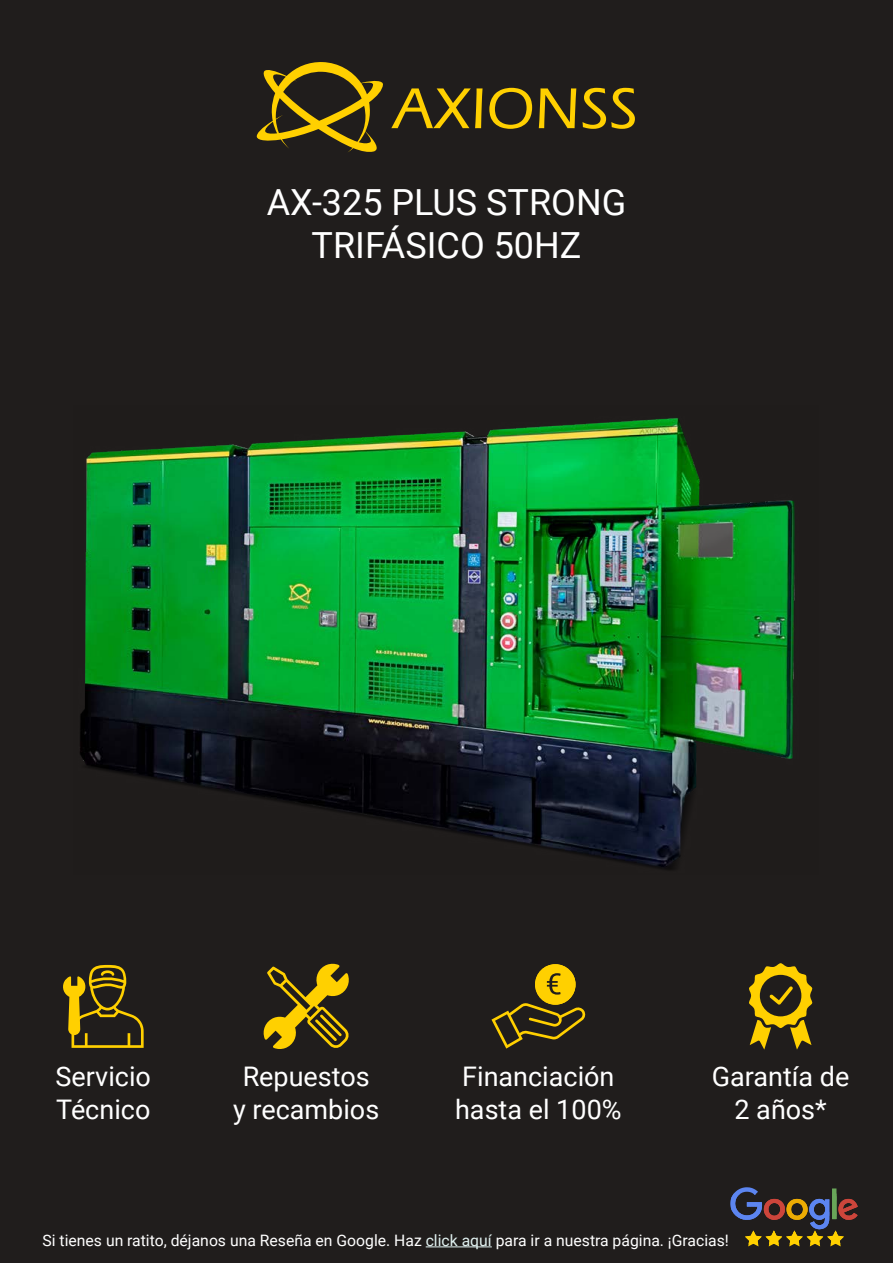
<style>
.page{position:relative;width:893px;height:1263px;background:#201d1c}
.page>*{position:absolute;margin:0;border:0;box-sizing:border-box;transform-origin:0 0}
.t1{font:36px/43.2px "Roboto";color:#fff;text-align:center}
.t2{font:27px/32.4px "Roboto";color:#fff}
.t3{font:15.75px "Roboto";color:#fff}
.s1{color:#e2f2f1}
</style>
<div class="page">
<svg style="left:256px;top:62px;width:127px;height:90px"></svg>
<svg style="left:391px;top:88px;width:244px;height:41px"></svg>
<hr style="left:426px;top:1246px;width:66px;height:1px;background:#e2f2f1">
<svg style="left:730px;top:1187px;width:128px;height:59px"></svg>
<svg style="left:63px;top:965px;width:81px;height:83px"></svg>
<svg style="left:263px;top:963px;width:86px;height:86px"></svg>
<svg style="left:491px;top:964px;width:95px;height:84px"></svg>
<svg style="left:749px;top:963px;width:63px;height:86px"></svg>
<img style="left:80px;top:418px;width:715px;height:452px">
<h1 class="t1" style="left:267px;top:179px;width:361px">AX-325 PLUS STRONG<br>TRIFÁSICO 50HZ</h1>
<h2 class="t2" style="left:56px;top:1059px;width:97px">Servicio<br>Técnico</h2>
<h2 class="t2" style="left:233px;top:1059px;width:148px;text-align:center">Repuestos y recambios</h2>
<h2 class="t2" style="left:455px;top:1059px;width:168px">Financiación hasta el 100%</h2>
<h2 class="t2" style="left:712px;top:1059px;width:139px;text-align:center">Garantía de<br>2 años*</h2>
<p class="t3" style="left:43px;top:1229px;width:688px">Si tienes un ratito, déjanos una Reseña en Google. Haz <span class="s1">click aquí</span> para ir a nuestra página. ¡Gracias!</p>
</div>
